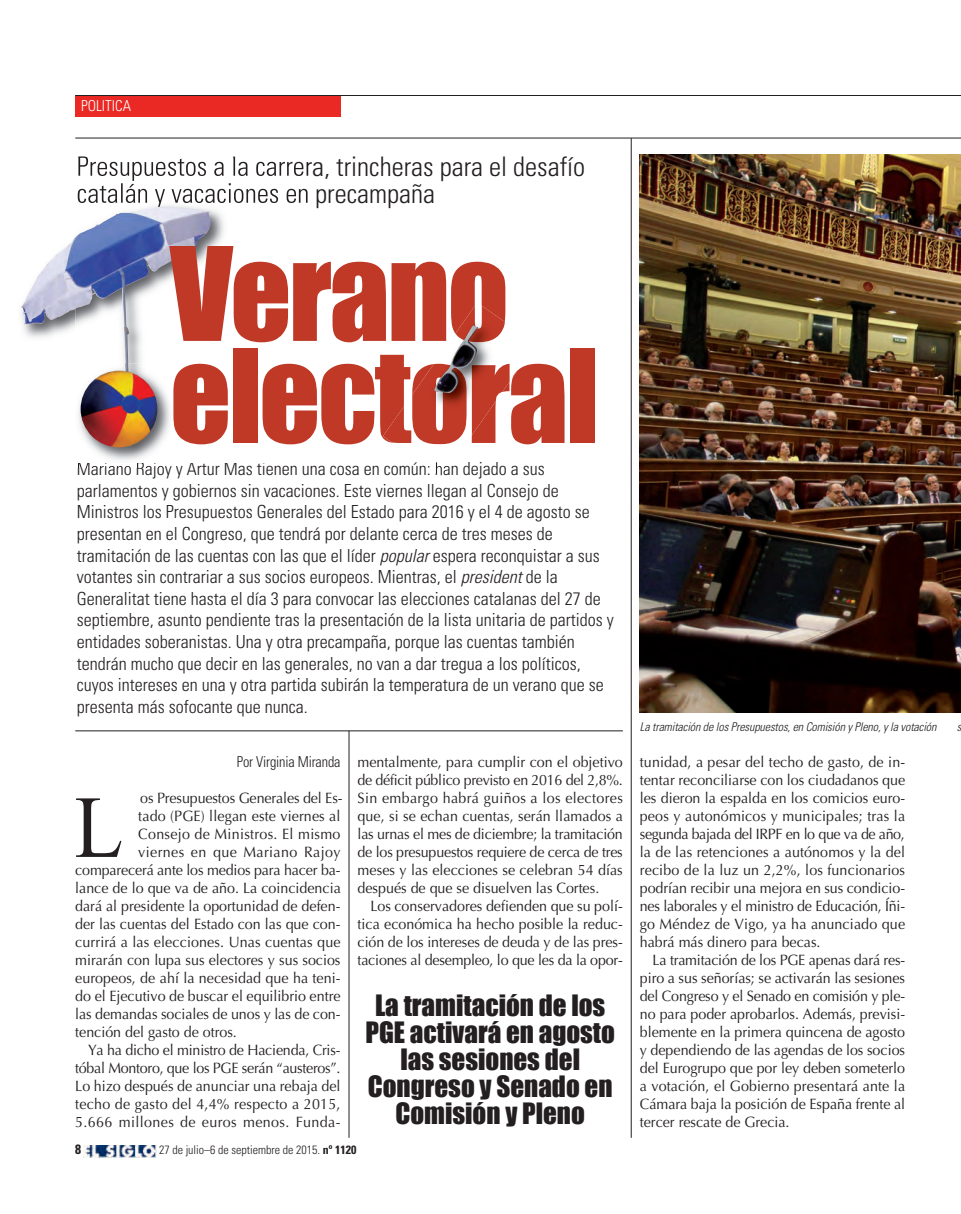
<style>
.page{position:relative;width:961px;height:1214px;background:#fff}
.page>*{position:absolute;margin:0;border:0;box-sizing:border-box;transform-origin:0 0}
.t1{font:120px/102px "Impact";letter-spacing:-.02em;color:#c03926}
.t2{font:88.35px "Times New Roman";color:#231f20;scale:.9 1}
.t3{font:27px/27px "Impact";color:#231f20;text-align:center}
.t4{font:300 condensed 27px "Univers LT Std";color:#231f20}
.t5{font:300 condensed 18px/21.6px "Univers LT Std";color:#231f20}
.t6{font:15px "Optima LT Std";color:#231f20;scale:.95 1}
.t7{font:15px "Optima LT Std";letter-spacing:-.02em;color:#231f20;scale:.95 1}
.t8{font:15px "Optima LT Std";letter-spacing:.02em;color:#231f20;scale:.95 1}
.t9{font:15px "Optima LT Std";letter-spacing:.03em;color:#231f20;scale:.95 1}
.t10{font:15px "Optima LT Std";letter-spacing:-.025em;color:#231f20;scale:.95 1}
.t11{font:15px "Optima LT Std";letter-spacing:.025em;color:#231f20;scale:.95 1}
.t12{font:300 condensed 15px "Univers LT Std";letter-spacing:-.01em;color:#231f20;scale:.95 1}
.t13{font:300 condensed 15px "Univers LT Std";color:#fff}
.t14{font:700 condensed 13.5px "Univers LT Std";color:#231f20}
.t15{font:italic 300 condensed 12px "Univers LT Std";letter-spacing:-.01em;color:#231f20}
.t16{font:300 condensed 12px "Univers LT Std";color:#231f20}
.s1{font-style:italic}
.s2{font-weight:700}
</style>
<div class="page">
<hr style="left:630px;top:138px;width:1px;height:999px;background:#231f20">
<div style="left:75px;top:95px;width:265px;height:22px;background:#ea2924"></div>
<hr style="left:75px;top:95px;width:885px;height:1px;background:#231f20">
<hr style="left:75px;top:138px;width:885px;height:1px;background:#231f20">
<img style="left:84px;top:1145px;width:72px;height:12px">
<img style="left:639px;top:155px;width:321px;height:558px">
<img style="left:77px;top:161px;width:231px;height:202px">
<img style="left:78px;top:157px;width:169px;height:24px">
<img style="left:78px;top:183px;width:164px;height:25px">
<img style="left:21px;top:214px;width:107px;height:149px">
<img style="left:78px;top:363px;width:92px;height:97px">
<img style="left:78px;top:463px;width:99px;height:4px">
<img style="left:125px;top:363px;width:6px;height:8px">
<img style="left:81px;top:371px;width:76px;height:76px">
<hr style="left:348px;top:731px;width:1px;height:406px;background:#231f20">
<hr style="left:75px;top:730px;width:547px;height:1px;background:#231f20">
<img style="left:434px;top:342px;width:56px;height:103px">
<img style="left:428px;top:462px;width:21px;height:14px">
<img style="left:461px;top:305px;width:44px;height:37px">
<img style="left:383px;top:362px;width:136px;height:82px">
<img style="left:434px;top:325px;width:44px;height:68px">
<p class="t13" style="left:81px;top:98px;width:51px">POLITICA</p>
<p class="t4" style="left:77px;top:153px;width:509px">Presupuestos a la carrera, trincheras para el desafío</p>
<p class="t1" style="left:170px;top:240px;width:430px">Verano electoral</p>
<p class="t5" style="left:77px;top:459px;width:538px">Mariano Rajoy y Artur Mas tienen una cosa en común: han dejado a sus parlamentos y gobiernos sin vacaciones. Este viernes llegan al Consejo de Ministros los Presupuestos Generales del Estado para 2016 y el 4 de agosto se presentan en el Congreso, que tendrá por delante cerca de tres meses de tramitación de las cuentas con las que el líder <span class="s1">popular</span> espera reconquistar a sus votantes sin contrariar a sus socios europeos. Mientras, el <span class="s1">president</span> de la Generalitat tiene hasta el día 3 para convocar las elecciones catalanas del 27 de septiembre, asunto pendiente tras la presentación de la lista unitaria de partidos y entidades soberanistas. Una y otra precampaña, porque las cuentas también tendrán mucho que decir en las generales, no van a dar tregua a los políticos, cuyos intereses en una y otra partida subirán la temperatura de un verano que se presenta más sofocante que nunca.</p>
<p class="t12" style="left:237px;top:754px;width:111px">Por Virginia Miranda</p>
<p class="t2" style="left:74px;top:765px;width:55px">L</p>
<p class="t6" style="left:140px;top:791px;width:214px">os Presupuestos Generales del Es-</p>
<p class="t6" style="left:138px;top:809px;width:214px">tado (PGE) llegan este viernes al</p>
<p class="t8" style="left:138px;top:827px;width:214px">Consejo de Ministros. El mismo</p>
<p class="t9" style="left:138px;top:845px;width:214px">viernes en que Mariano Rajoy</p>
<p class="t6" style="left:75px;top:863px;width:280px">comparecerá ante los medios para hacer ba-</p>
<p class="t6" style="left:75px;top:881px;width:281px">lance de lo que va de año. La coincidencia</p>
<p class="t6" style="left:75px;top:899px;width:280px">dará al presidente la oportunidad de defen-</p>
<p class="t6" style="left:75px;top:917px;width:280px">der las cuentas del Estado con las que con-</p>
<p class="t6" style="left:75px;top:935px;width:280px">currirá a las elecciones. Unas cuentas que</p>
<p class="t6" style="left:75px;top:953px;width:280px">mirarán con lupa sus electores y sus socios</p>
<p class="t6" style="left:75px;top:971px;width:280px">europeos, de ahí la necesidad que ha teni-</p>
<p class="t6" style="left:75px;top:989px;width:280px">do el Ejecutivo de buscar el equilibrio entre</p>
<p class="t6" style="left:75px;top:1007px;width:280px">las demandas sociales de unos y las de con-</p>
<p class="t6" style="left:75px;top:1025px;width:172px">tención del gasto de otros.</p>
<p class="t6" style="left:88px;top:1043px;width:267px">Ya ha dicho el ministro de Hacienda, Cris-</p>
<p class="t7" style="left:75px;top:1061px;width:281px">tóbal Montoro, que los PGE serán “austeros”.</p>
<p class="t6" style="left:75px;top:1079px;width:280px">Lo hizo después de anunciar una rebaja del</p>
<p class="t8" style="left:75px;top:1097px;width:280px">techo de gasto del 4,4% respecto a 2015,</p>
<p class="t9" style="left:75px;top:1115px;width:280px">5.666 millones de euros menos. Funda-</p>
<p class="t6" style="left:357px;top:755px;width:280px">mentalmente, para cumplir con el objetivo</p>
<p class="t7" style="left:357px;top:773px;width:281px">de déficit público previsto en 2016 del 2,8%.</p>
<p class="t11" style="left:357px;top:791px;width:281px">Sin embargo habrá guiños a los electores</p>
<p class="t6" style="left:357px;top:809px;width:280px">que, si se echan cuentas, serán llamados a</p>
<p class="t6" style="left:357px;top:827px;width:280px">las urnas el mes de diciembre; la tramitación</p>
<p class="t6" style="left:357px;top:845px;width:281px">de los presupuestos requiere de cerca de tres</p>
<p class="t6" style="left:357px;top:863px;width:280px">meses y las elecciones se celebran 54 días</p>
<p class="t6" style="left:357px;top:881px;width:256px">después de que se disuelven las Cortes.</p>
<p class="t6" style="left:370px;top:899px;width:267px">Los conservadores defienden que su polí-</p>
<p class="t6" style="left:357px;top:917px;width:280px">tica económica ha hecho posible la reduc-</p>
<p class="t6" style="left:357px;top:935px;width:280px">ción de los intereses de deuda y de las pres-</p>
<p class="t6" style="left:357px;top:953px;width:280px">taciones al desempleo, lo que les da la opor-</p>
<p class="t3" style="left:365px;top:990px;width:251px">La tramitación de los<br>PGE activará en agosto las sesiones del<br>Congreso y Senado en<br>Comisión y Pleno</p>
<p class="t14" style="left:75px;top:1141px;width:7px">8</p>
<p class="t16" style="left:159px;top:1144px;width:199px">27 de julio–6 de septiembre de 2015. <span class="s2">nº 1120</span></p>
<p class="t15" style="left:639px;top:719px;width:298px">La tramitación de los Presupuestos, en Comisión y Pleno, y la votación</p>
<p class="t15" style="left:956px;top:719px;width:6px">s</p>
<p class="t6" style="left:639px;top:755px;width:280px">tunidad, a pesar del techo de gasto, de in-</p>
<p class="t6" style="left:639px;top:773px;width:280px">tentar reconciliarse con los ciudadanos que</p>
<p class="t6" style="left:639px;top:791px;width:280px">les dieron la espalda en los comicios euro-</p>
<p class="t6" style="left:639px;top:809px;width:280px">peos y autonómicos y municipales; tras la</p>
<p class="t10" style="left:639px;top:827px;width:280px">segunda bajada del IRPF en lo que va de año,</p>
<p class="t6" style="left:639px;top:845px;width:280px">la de las retenciones a autónomos y la del</p>
<p class="t6" style="left:639px;top:863px;width:280px">recibo de la luz un 2,2%, los funcionarios</p>
<p class="t6" style="left:639px;top:881px;width:280px">podrían recibir una mejora en sus condicio-</p>
<p class="t6" style="left:639px;top:899px;width:280px">nes laborales y el ministro de Educación, Íñi-</p>
<p class="t6" style="left:639px;top:917px;width:280px">go Méndez de Vigo, ya ha anunciado que</p>
<p class="t6" style="left:639px;top:935px;width:192px">habrá más dinero para becas.</p>
<p class="t6" style="left:652px;top:953px;width:267px">La tramitación de los PGE apenas dará res-</p>
<p class="t6" style="left:639px;top:971px;width:280px">piro a sus señorías; se activarán las sesiones</p>
<p class="t6" style="left:639px;top:989px;width:280px">del Congreso y el Senado en comisión y ple-</p>
<p class="t6" style="left:639px;top:1007px;width:280px">no para poder aprobarlos. Además, previsi-</p>
<p class="t6" style="left:639px;top:1025px;width:280px">blemente en la primera quincena de agosto</p>
<p class="t6" style="left:639px;top:1043px;width:280px">y dependiendo de las agendas de los socios</p>
<p class="t6" style="left:639px;top:1061px;width:280px">del Eurogrupo que por ley deben someterlo</p>
<p class="t6" style="left:639px;top:1079px;width:280px">a votación, el Gobierno presentará ante la</p>
<p class="t6" style="left:639px;top:1097px;width:280px">Cámara baja la posición de España frente al</p>
<p class="t6" style="left:639px;top:1115px;width:159px">tercer rescate de Grecia.</p>
</div>
